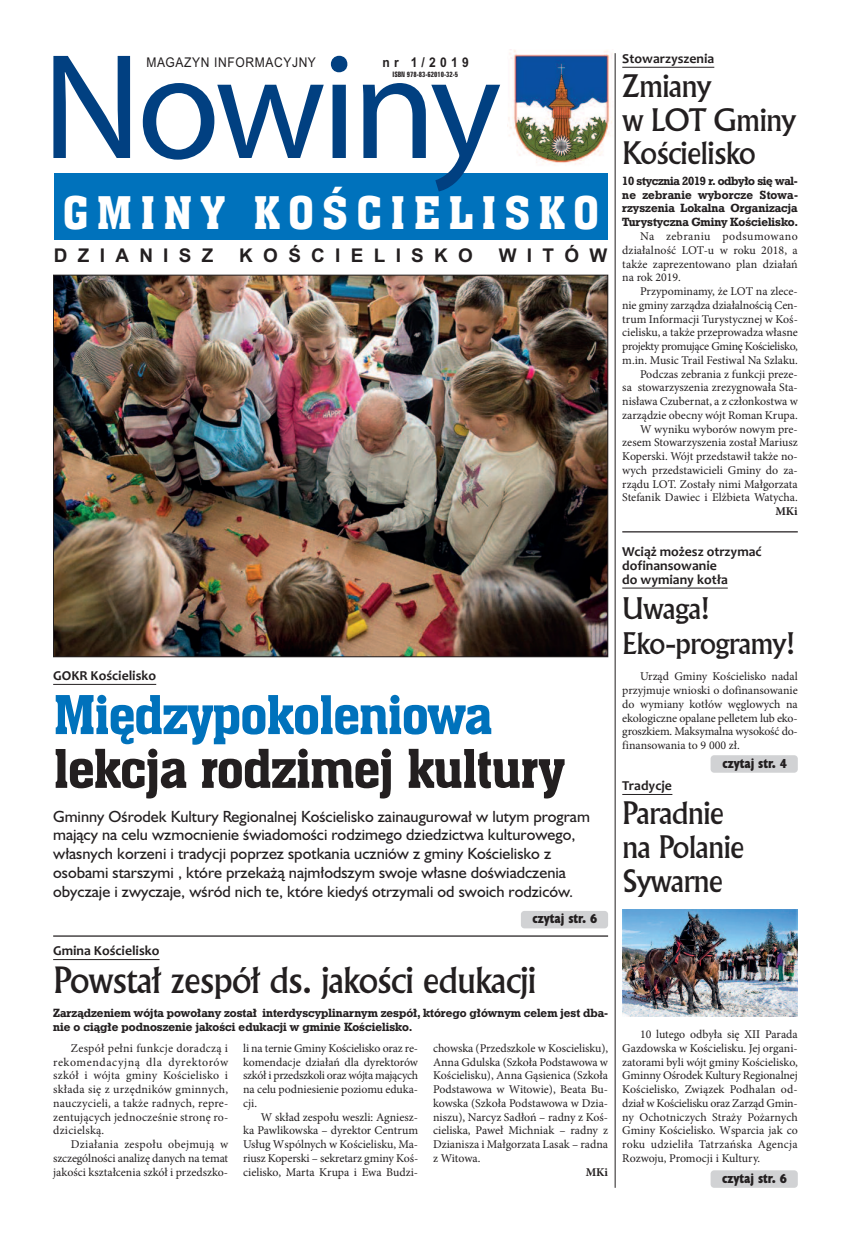
<style>
.page{position:relative;width:851px;height:1241px;background:#fff}
.page>*{position:absolute;margin:0;border:0;box-sizing:border-box;transform-origin:0 0}
.t1{font:151.38px "Myriad Pro";letter-spacing:-.03em;color:#014081}
.t2{font:52.5px "Aachen EU";letter-spacing:-.04em;color:#231f20}
.t3{font:52.5px "Aachen EU";letter-spacing:-.04em;color:#0072bc}
.t4{font:44.12px "Aachen EU";letter-spacing:.17em;color:#fff}
.t5{font:35px "Flareserif 821 EU";letter-spacing:-.035em;color:#231f20}
.t6{font:30px/33.8px "Flareserif 821 EU";letter-spacing:-.035em;color:#231f20}
.t7{font:28.75px/35px "Flareserif 821 EU";letter-spacing:-.035em;color:#231f20}
.t8{font:700 18.88px "Arial";letter-spacing:.545em;color:#231f20}
.t9{font:16.25px/18.8px "Humanst 521 EU";color:#231f20}
.t10{font:700 13.75px/13.8px "Candara";color:#231f20}
.t11{font:13.38px "Arial";letter-spacing:.05em;color:#231f20;scale:.9 1}
.t12{font:700 13.38px "Arial";letter-spacing:.35em;color:#231f20;scale:.9 1}
.t13{font:13.25px "Humanst 521 X Bd Cn EU";color:#231f20}
.t14{font:11.88px/13.8px "Minion Pro";letter-spacing:-.005em;color:#231f20;text-align:justify}
.t15{font:11.88px/13.8px "Geo Slab 712 Bd EU";color:#231f20;text-align:justify}
.t16{font:700 11.88px "Minion Pro";color:#231f20}
.t17{font:700 7.5px "Zurich X Cn EU";color:#231f20}
</style>
<div class="page">
<hr style="left:622px;top:794px;width:50px;height:1px;background:#231f20">
<hr style="left:53px;top:684px;width:103px;height:1px;background:#231f20">
<hr style="left:622px;top:587px;width:105px;height:1px;background:#231f20">
<div style="left:54px;top:173px;width:554px;height:66px;background:#0072bc"></div>
<img style="left:507px;top:49px;width:106px;height:116px">
<img style="left:55px;top:277px;width:551px;height:378px">
<div style="left:521px;top:910px;width:87px;height:18px;background:#d1d2d4;border-radius:4px"></div>
<div style="left:710px;top:755px;width:87px;height:17px;background:#d1d2d4;border-radius:4px"></div>
<div style="left:710px;top:1170px;width:87px;height:17px;background:#d1d2d4;border-radius:4px"></div>
<hr style="left:614px;top:53px;width:1px;height:1134px;background:#231f20">
<hr style="left:622px;top:67px;width:92px;height:1px;background:#231f20">
<hr style="left:53px;top:935px;width:555px;height:1px;background:#231f20">
<hr style="left:53px;top:959px;width:106px;height:1px;background:#231f20">
<hr style="left:622px;top:531px;width:175px;height:1px;background:#231f20">
<img style="left:622px;top:909px;width:175px;height:107px">
<h1 class="t1" style="left:42px;top:50px;width:461px">Nowiny</h1>
<p class="t11" style="left:146px;top:55px;width:190px">MAGAZYN INFORMACYJNY</p>
<p class="t12" style="left:382px;top:55px;width:97px">nr 1/2019</p>
<p class="t17" style="left:392px;top:69px;width:67px">ISBN 978-83-62010-32-5</p>
<h3 class="t4" style="left:62px;top:185px;width:538px">GMINY KOŚCIELISKO</h3>
<h3 class="t8" style="left:54px;top:244px;width:161px">DZIANISZ</h3>
<h3 class="t8" style="left:239px;top:244px;width:235px">KOŚCIELISKO</h3>
<h3 class="t8" style="left:498px;top:244px;width:110px">WITÓW</h3>
<p class="t10" style="left:53px;top:668px;width:104px">GOKR Kościelisko</p>
<h2 class="t3" style="left:53px;top:681px;width:441px">Międzypokoleniowa</h2>
<h2 class="t2" style="left:53px;top:734px;width:513px">lekcja rodzimej kultury</h2>
<p class="t9" style="left:53px;top:806px;width:538px">Gminny Ośrodek Kultury Regionalnej Kościelisko zainaugurował w lutym program mający na celu wzmocnienie świadomości rodzimego dziedzictwa kulturowego, własnych korzeni i tradycji poprzez spotkania uczniów z gminy Kościelisko z osobami starszymi , które przekażą najmłodszym swoje własne doświadczenia obyczaje i zwyczaje, wśród nich te, które kiedyś otrzymali od swoich rodziców.</p>
<p class="t13" style="left:532px;top:910px;width:66px">czytaj str. 6</p>
<p class="t10" style="left:53px;top:943px;width:108px">Gmina Kościelisko</p>
<h3 class="t5" style="left:53px;top:958px;width:485px">Powstał zespół ds. jakości edukacji</h3>
<p class="t15" style="left:53px;top:1005px;width:556px">Zarządzeniem wójta powołany został interdyscyplinarnym zespół, którego głównym celem jest dba&shy;nie o ciągłe podnoszenie jakości edukacji w gminie Kościelisko.</p>
<p class="t14" style="left:53px;top:1041px;width:177px;text-indent:18px">Zespół pełni funkcje doradczą i rekomendacyjną dla dyrektorów szkół i wójta gminy Kościelisko i składa się z urzędników gminnych, nauczycieli, a także radnych, repre&shy;zentujących jednocześnie stronę ro&shy;dzicielską.</p>
<p class="t14" style="left:53px;top:1138px;width:176px;text-indent:18px">Działania zespołu obejmują w szczególności analizę danych na temat jakości kształcenia szkół i przedszko-</p>
<p class="t14" style="left:243px;top:1041px;width:176px">li na ternie Gminy Kościelisko oraz re&shy;komendacje działań dla dyrektorów szkół i przedszkoli oraz wójta mających na celu podniesienie poziomu eduka&shy;cji.</p>
<p class="t14" style="left:243px;top:1110px;width:176px;text-indent:18px">W skład zespołu weszli: Agniesz&shy;ka Pawlikowska – dyrektor Centrum Usług Wspólnych w Kościelisku, Ma&shy;riusz Koperski – sekretarz gminy Koś&shy;cielisko, Marta Krupa i Ewa Budzi-</p>
<p class="t14" style="left:433px;top:1041px;width:176px">chowska (Przedszkole w Koscielisku), Anna Gdulska (Szkoła Podstawowa w Kościelisku), Anna Gąsienica (Szkoła Podstawowa w Witowie), Beata Bu&shy;kowska (Szkoła Podstawowa w Dzia&shy;niszu), Narcyz Sadłoń – radny z Koś&shy;cieliska, Paweł Michniak – radny z Dzianisza i Małgorzata Lasak – radna z Witowa.</p>
<p class="t16" style="left:585px;top:1167px;width:24px">MKi</p>
<p class="t10" style="left:622px;top:51px;width:93px">Stowarzyszenia</p>
<h3 class="t6" style="left:622px;top:69px;width:175px">Zmiany<br>w LOT Gminy<br>Kościelisko</h3>
<p class="t15" style="left:622px;top:174px;width:177px">10 stycznia 2019 r. odbyło się wal&shy;ne zebranie wyborcze Stowa&shy;rzyszenia Lokalna Organizacja Turystyczna Gminy Kościelisko.</p>
<p class="t14" style="left:622px;top:230px;width:177px;text-indent:18px">Na zebraniu podsumowano działalność LOT-u w roku 2018, a także zaprezentowano plan działań na rok 2019.</p>
<p class="t14" style="left:622px;top:285px;width:177px;text-align:right">Przypominamy, że LOT na zlece-<br>nie gminy zarządza działalnością Cen&shy;trum Informacji Turystycznej w Koś&shy;cielisku, a także przeprowadza własne projekty promujące Gminę Kościelisko, m.in. Music Trail Festiwal Na Szlaku.<br>Podczas zebrania z funkcji preze-<br>sa stowarzyszenia zrezygnowała Sta&shy;nisława Czubernat, a z członkostwa w zarządzie obecny wójt Roman Krupa.<br>W wyniku wyborów nowym pre&shy;zesem Stowarzyszenia został Mariusz Koperski. Wójt przedstawił także no&shy;wych przedstawicieli Gminy do za&shy;rządu LOT. Zostały nimi Małgorzata Stefanik Dawiec i Elżbieta Watycha.</p>
<p class="t16" style="left:775px;top:507px;width:24px">MKi</p>
<p class="t10" style="left:622px;top:544px;width:141px">Wciąż możesz otrzymać dofinansowanie<br>do wymiany kotła</p>
<h3 class="t7" style="left:622px;top:591px;width:175px">Uwaga!<br>Eko-programy!</h3>
<p class="t14" style="left:622px;top:670px;width:177px;text-indent:18px">Urząd Gminy Kościelisko nadal przyjmuje wnioski o dofinansowanie do wymiany kotłów węglowych na ekologiczne opalane pelletem lub eko&shy;groszkiem. Maksymalna wysokość do&shy;finansowania to 9 000 zł.</p>
<p class="t13" style="left:722px;top:754px;width:66px">czytaj str. 4</p>
<p class="t10" style="left:622px;top:778px;width:51px">Tradycje</p>
<h3 class="t6" style="left:622px;top:796px;width:124px">Paradnie na Polanie<br>Sywarne</h3>
<p class="t14" style="left:622px;top:1028px;width:177px;text-indent:18px">10 lutego odbyła się XII Parada Gazdowska w Kościelisku. Jej organi&shy;zatorami byli wójt gminy Kościelisko, Gminny Ośrodek Kultury Regionalnej Kościelisko, Związek Podhalan od&shy;dział w Kościelisku oraz Zarząd Gmin&shy;ny Ochotniczych Straży Pożarnych Gminy Kościelisko. Wsparcia jak co roku udzieliła Tatrzańska Agencja Rozwoju, Promocji i Kultury.</p>
<p class="t13" style="left:722px;top:1169px;width:66px">czytaj str. 6</p>
</div>
